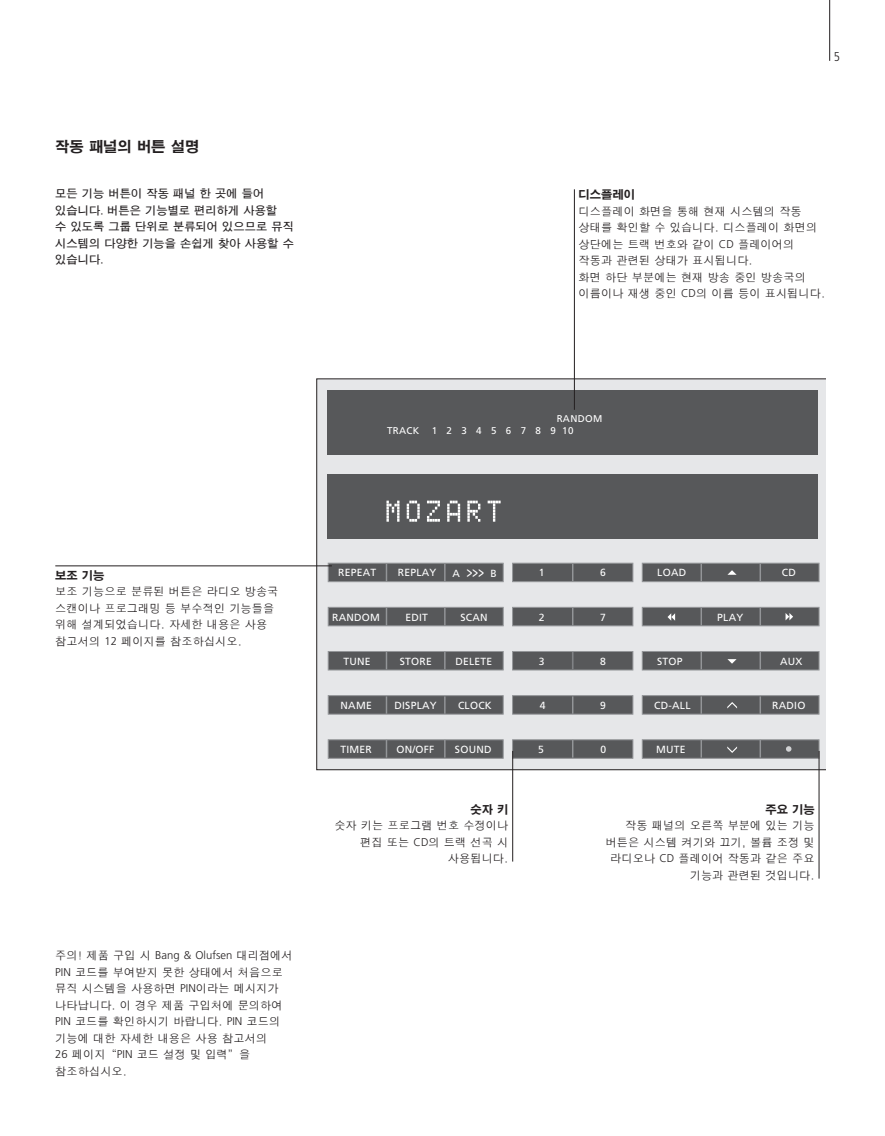
<style>
.page{position:relative;width:885px;height:1136px;background:#fff}
.page>*{position:absolute;margin:0;border:0;box-sizing:border-box;transform-origin:0 0}
.t1{font:15.45px "Frutiger";color:#fff;scale:.6 1}
.t2{font:14.25px "HY Go Thic Extra";color:#231f20}
.t3{font:300 condensed 12.75px "Frutiger";color:#231f20}
.t4{font:500 11.25px/16.5px "HY Go Thic";color:#231f20}
.t5{font:700 11.25px/16.5px "HY Go Thic";color:#231f20}
.t6{font:11.25px "HY Go Thic Extra";color:#231f20}
.t7{font:10.35px "Frutiger";letter-spacing:.025em;color:#fff}
.t8{font:9.75px "Frutiger";letter-spacing:.03em;color:#fff}
.s1{font-family:"Frutiger";font-weight:300}
.s2{font-size:10.35px}
</style>
<div class="page">
<hr style="left:829px;top:0;width:1px;height:61px;background:#231f20">
<div style="left:317px;top:378px;width:508px;height:391px;background:#e6e7e9"></div>
<svg style="left:327px;top:694px;width:492px;height:20px;background:#686a6c"></svg>
<svg style="left:327px;top:739px;width:492px;height:20px;background:#666769"></svg>
<div style="left:327px;top:474px;width:491px;height:65px;background:#57585a"></div>
<div style="left:327px;top:390px;width:491px;height:65px;background:#57585a"></div>
<svg style="left:386px;top:500px;width:13px;height:21px"></svg>
<svg style="left:406px;top:500px;width:13px;height:21px"></svg>
<svg style="left:427px;top:500px;width:13px;height:21px"></svg>
<svg style="left:447px;top:500px;width:13px;height:21px"></svg>
<svg style="left:467px;top:500px;width:13px;height:21px"></svg>
<svg style="left:487px;top:500px;width:13px;height:21px"></svg>
<svg style="left:327px;top:562px;width:492px;height:20px;background:#68696b"></svg>
<svg style="left:327px;top:650px;width:492px;height:20px;background:#68696c"></svg>
<svg style="left:327px;top:606px;width:492px;height:20px;background:#696a6c"></svg>
<hr style="left:55px;top:565px;width:277px;height:1px;background:#231f20">
<hr style="left:512px;top:750px;width:1px;height:111px;background:#231f20">
<hr style="left:574px;top:189px;width:1px;height:221px;background:#231f20">
<hr style="left:818px;top:750px;width:1px;height:128px;background:#231f20">
<p class="t3" style="left:833px;top:49px;width:8px">5</p>
<p class="t2" style="left:55px;top:139px;width:145px">작동 패널의 버튼 설명</p>
<p class="t5" style="left:55px;top:185px;width:240px">모든 기능 버튼이 작동 패널 한 곳에 들어 있습니다. 버튼은 기능별로 편리하게 사용할<br>수 있도록 그룹 단위로 분류되어 있으므로 뮤직 시스템의 다양한 기능을 손쉽게 찾아 사용할 수 있습니다.</p>
<p class="t6" style="left:578px;top:189px;width:58px">디스플레이</p>
<p class="t4" style="left:578px;top:203px;width:248px">디스플레이 화면을 통해 현재 시스템의 작동 상태를 확인할 수 있습니다. 디스플레이 화면의 상단에는 트랙 번호와 같이 <span class="s1">CD</span> 플레이어의 작동과 관련된 상태가 표시됩니다.<br>화면 하단 부분에는 현재 방송 중인 방송국의 이름이나 재생 중인 <span class="s1">CD</span>의 이름 등이 표시됩니다.</p>
<p class="t8" style="left:556px;top:412px;width:47px">RANDOM</p>
<p class="t8" style="left:387px;top:424px;width:34px">TRACK</p>
<p class="t8" style="left:431px;top:424px;width:143px">1 2 3 4 5 6 7 8 9 10</p>
<p class="t6" style="left:55px;top:569px;width:51px">보조 기능</p>
<p class="t4" style="left:55px;top:583px;width:225px">보조 기능으로 분류된 버튼은 라디오 방송국 스캔이나 프로그래밍 등 부수적인 기능들을 위해 설계되었습니다. 자세한 내용은 사용 참고서의 <span class="s1">12</span> 페이지를 참조하십시오.</p>
<p class="t4" style="left:55px;top:947px;width:239px">주의! 제품 구입 시 <span class="s1">Bang &amp; Olufsen</span> 대리점에서<br><span class="s1">PIN</span> 코드를 부여받지 못한 상태에서 처음으로 뮤직 시스템을 사용하면 <span class="s1">PIN</span>이라는 메시지가 나타납니다. 이 경우 제품 구입처에 문의하여<br><span class="s1">PIN</span> 코드를 확인하시기 바랍니다. <span class="s1">PIN</span> 코드의 기능에 대한 자세한 내용은 사용 참고서의<br><span class="s1">26</span> 페이지“<span class="s1">PIN</span> 코드 설정 및 입력”을 참조하십시오.</p>
<h1 class="t1" style="left:452px;top:562px;width:75px"><span class="s2">A</span> &gt;&gt;&gt; <span class="s2">B</span></h1>
<p class="t7" style="left:338px;top:566px;width:40px">REPEAT</p>
<p class="t7" style="left:398px;top:566px;width:40px">REPLAY</p>
<p class="t7" style="left:538px;top:566px;width:7px">1</p>
<p class="t7" style="left:600px;top:566px;width:7px">6</p>
<p class="t7" style="left:657px;top:566px;width:30px">LOAD</p>
<p class="t7" style="left:781px;top:566px;width:16px">CD</p>
<p class="t7" style="left:332px;top:611px;width:49px">RANDOM</p>
<p class="t7" style="left:405px;top:611px;width:24px">EDIT</p>
<p class="t7" style="left:460px;top:611px;width:29px">SCAN</p>
<p class="t7" style="left:538px;top:611px;width:7px">2</p>
<p class="t7" style="left:600px;top:611px;width:7px">7</p>
<p class="t7" style="left:717px;top:611px;width:28px">PLAY</p>
<p class="t7" style="left:343px;top:655px;width:29px">TUNE</p>
<p class="t7" style="left:400px;top:655px;width:34px">STORE</p>
<p class="t7" style="left:455px;top:655px;width:38px">DELETE</p>
<p class="t7" style="left:538px;top:655px;width:7px">3</p>
<p class="t7" style="left:600px;top:655px;width:7px">8</p>
<p class="t7" style="left:394px;top:699px;width:44px">DISPLAY</p>
<p class="t7" style="left:458px;top:699px;width:35px">CLOCK</p>
<p class="t7" style="left:780px;top:655px;width:24px">AUX</p>
<p class="t7" style="left:657px;top:655px;width:27px">STOP</p>
<p class="t7" style="left:600px;top:699px;width:7px">9</p>
<p class="t7" style="left:654px;top:699px;width:38px">CD-ALL</p>
<p class="t7" style="left:772px;top:699px;width:35px">RADIO</p>
<p class="t7" style="left:540px;top:699px;width:7px">4</p>
<p class="t7" style="left:340px;top:699px;width:33px">NAME</p>
<p class="t7" style="left:396px;top:743px;width:40px">ON/OFF</p>
<p class="t7" style="left:455px;top:743px;width:38px">SOUND</p>
<p class="t7" style="left:340px;top:743px;width:33px">TIMER</p>
<p class="t7" style="left:538px;top:743px;width:7px">5</p>
<p class="t7" style="left:600px;top:743px;width:7px">0</p>
<p class="t7" style="left:656px;top:743px;width:31px">MUTE</p>
<p class="t6" style="left:470px;top:803px;width:39px">숫자 키</p>
<p class="t4" style="left:334px;top:817px;width:175px;text-align:right">숫자 키는 프로그램 번호 수정이나 편집 또는 <span class="s1">CD</span>의 트랙 선곡 시 사용됩니다.</p>
<p class="t6" style="left:765px;top:803px;width:51px">주요 기능</p>
<p class="t4" style="left:605px;top:817px;width:210px;text-align:right">작동 패널의 오른쪽 부분에 있는 기능 버튼은 시스템 켜기와 끄기, 볼륨 조정 및 라디오나 <span class="s1">CD</span> 플레이어 작동과 같은 주요 기능과 관련된 것입니다.</p>
</div>
